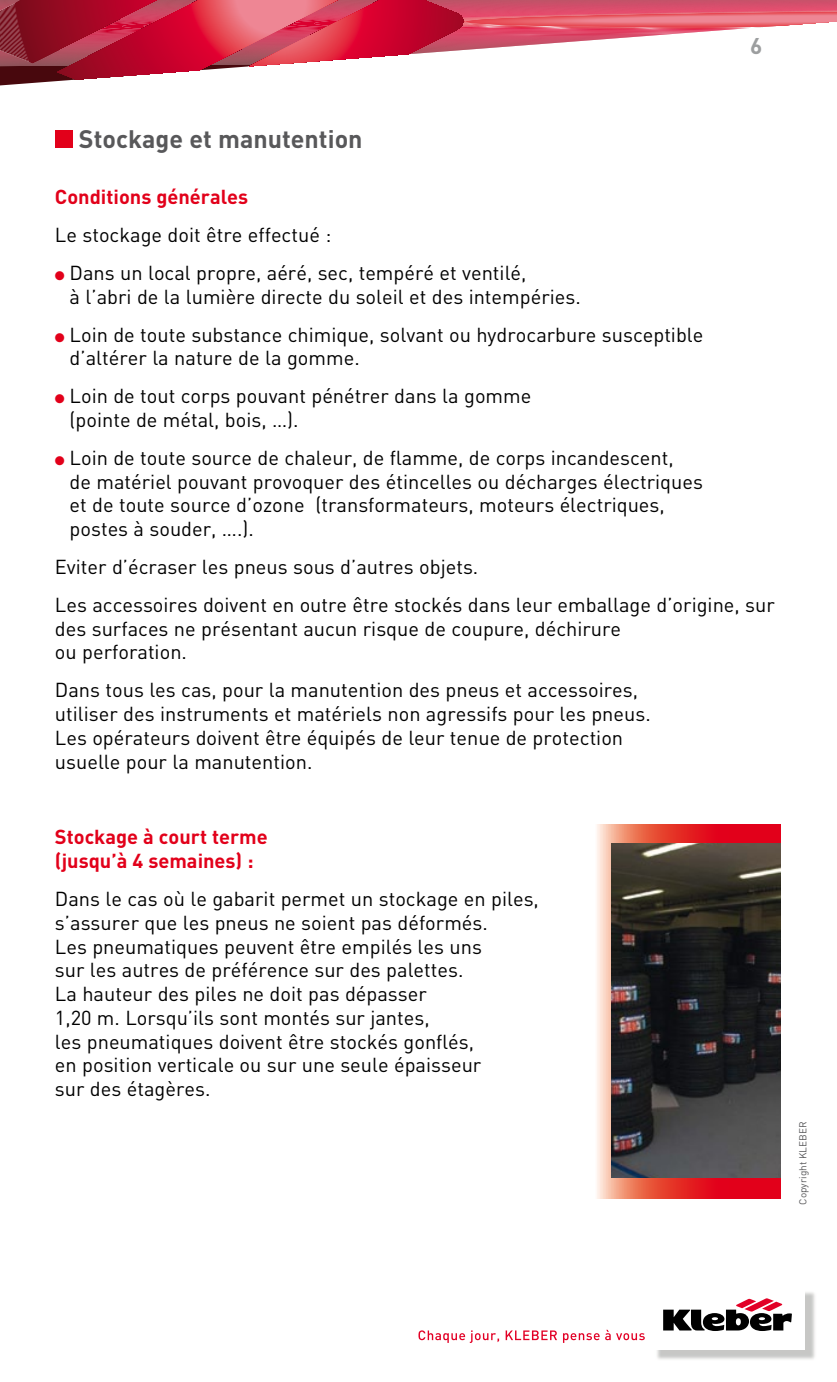
<style>
.page{position:relative;width:837px;height:1382px;background:#fff}
.page>*{position:absolute;margin:0;border:0;box-sizing:border-box;transform-origin:0 0}
.t1{font:700 25px "DIN";color:#58585a}
.t2{font:700 22.5px "DIN";color:#9c9e9f}
.t3{font:20px/23.8px "DIN";color:#000}
.t4{font:700 20px/23.8px "DIN";color:#e2001a}
.t5{font:10px "DIN";color:#58585a}
.s1{color:#e2001a}
</style>
<div class="page">
<svg style="left:0;top:0;width:836px;height:80px"></svg>
<img style="left:657px;top:1292px;width:158px;height:68px">
<div style="left:650px;top:1285px;width:154px;height:65px;background:#fff"></div>
<svg style="left:663px;top:1298px;width:128px;height:33px"></svg>
<svg style="left:418px;top:1330px;width:81px;height:13px"></svg>
<svg style="left:505px;top:1330px;width:94px;height:13px"></svg>
<svg style="left:605px;top:1330px;width:39px;height:10px"></svg>
<div style="left:55px;top:131px;width:18px;height:17px;background:#e2001a"></div>
<svg style="left:597px;top:824px;width:183px;height:375px;background:#eb7a73"></svg>
<img style="left:611px;top:844px;width:169px;height:333px">
<p class="t2" style="left:750px;top:31px;width:14px">6</p>
<p class="t1" style="left:79px;top:123px;width:285px">Stockage et manutention</p>
<p class="t4" style="left:55px;top:184px;width:195px">Conditions générales</p>
<p class="t3" style="left:55px;top:222px;width:278px">Le stockage doit être effectué :</p>
<p class="t3" style="left:70px;top:260px;width:512px;text-indent:-15px"><span class="s1">●</span> Dans un local propre, aéré, sec, tempéré et ventilé,<br>à l’abri de la lumière directe du soleil et des intempéries.</p>
<p class="t3" style="left:70px;top:322px;width:635px;text-indent:-15px"><span class="s1">●</span> Loin de toute substance chimique, solvant ou hydrocarbure susceptible d’altérer la nature de la gomme.</p>
<p class="t3" style="left:70px;top:384px;width:463px;text-indent:-15px"><span class="s1">●</span> Loin de tout corps pouvant pénétrer dans la gomme (pointe de métal, bois, …).</p>
<p class="t3" style="left:70px;top:445px;width:634px;text-indent:-15px"><span class="s1">●</span> Loin de toute source de chaleur, de flamme, de corps incandescent,<br>de matériel pouvant provoquer des étincelles ou décharges électriques et de toute source d’ozone (transformateurs, moteurs électriques, postes à souder, ….).</p>
<p class="t3" style="left:55px;top:547px;width:721px;line-height:38px">Eviter d’écraser les pneus sous d’autres objets.<br>Les accessoires doivent en outre être stockés dans leur emballage d’origine, sur</p>
<p class="t3" style="left:55px;top:616px;width:567px">des surfaces ne présentant aucun risque de coupure, déchirure ou perforation.</p>
<p class="t3" style="left:55px;top:678px;width:597px">Dans tous les cas, pour la manutention des pneus et accessoires, utiliser des instruments et matériels non agressifs pour les pneus.<br>Les opérateurs doivent être équipés de leur tenue de protection usuelle pour la manutention.</p>
<p class="t4" style="left:55px;top:824px;width:214px">Stockage à court terme (jusqu’à 4 semaines) :</p>
<p class="t3" style="left:55px;top:887px;width:485px">Dans le cas où le gabarit permet un stockage en piles, s’assurer que les pneus ne soient pas déformés.<br>Les pneumatiques peuvent être empilés les uns<br>sur les autres de préférence sur des palettes.<br>La hauteur des piles ne doit pas dépasser<br>1,20 m. Lorsqu’ils sont montés sur jantes,<br>les pneumatiques doivent être stockés gonflés,<br>en position verticale ou sur une seule épaisseur<br>sur des étagères.</p>
<p class="t5" style="left:796px;top:1205px;width:84px;rotate:-90deg">Copyright KLEBER</p>
</div>
